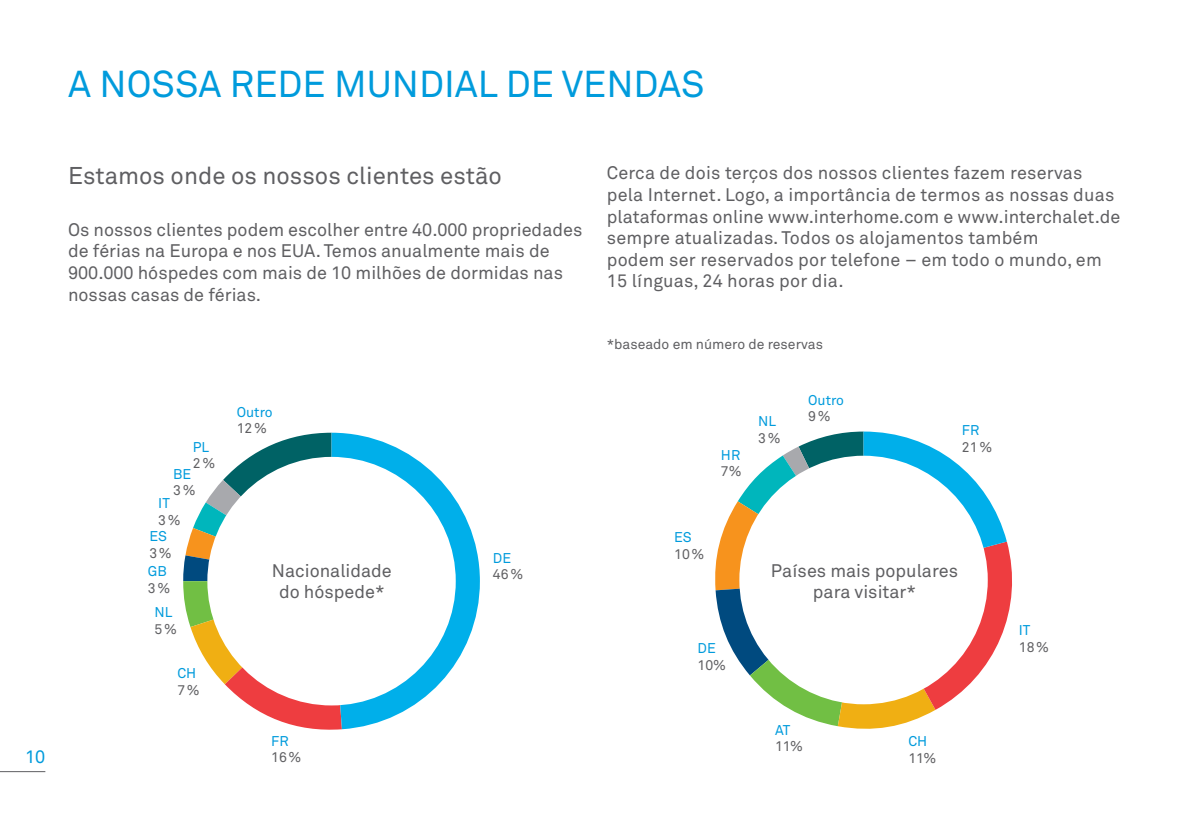
<style>
.page{position:relative;width:1191px;height:840px;background:#fff}
.page>*{position:absolute;margin:0;border:0;box-sizing:border-box;transform-origin:0 0}
.t1{font:37px "Akkurat Pro";color:#009bdc}
.t2{font:24px "Akkurat Pro";color:#5f5f62}
.t3{font:18px/21.6px "Akkurat Pro";color:#5f5f62}
.t4{font:18px "Akkurat Pro";color:#009bdc}
.t5{font:14px "Akkurat Pro";color:#5f5f62}
.t6{font:14px "Akkurat Pro";color:#009bdc}
</style>
<div class="page">
<hr style="left:0;top:770px;width:45px;height:1px;background:#5f5f62">
<svg style="left:183px;top:432px;width:159px;height:298px"></svg>
<svg style="left:331px;top:432px;width:149px;height:296px"></svg>
<svg style="left:715px;top:431px;width:297px;height:298px"></svg>
<h1 class="t1" style="left:68px;top:63px;width:638px">A NOSSA REDE MUNDIAL DE VENDAS</h1>
<p class="t4" style="left:25px;top:746px;width:22px">10</p>
<h2 class="t2" style="left:68px;top:162px;width:435px">Estamos onde os nossos clientes estão</h2>
<p class="t3" style="left:68px;top:219px;width:516px">Os nossos clientes podem escolher entre 40.000 propriedades de férias na Europa e nos EUA. Temos anualmente mais de 900.000 hóspedes com mais de 10 milhões de dormidas nas nossas casas de férias.</p>
<p class="t6" style="left:193px;top:438px;width:18px">PL</p>
<p class="t5" style="left:193px;top:455px;width:24px">2%</p>
<p class="t6" style="left:173px;top:465px;width:20px">BE</p>
<p class="t5" style="left:173px;top:482px;width:24px">3%</p>
<p class="t6" style="left:158px;top:494px;width:13px">IT</p>
<p class="t5" style="left:158px;top:511px;width:24px">3%</p>
<p class="t6" style="left:237px;top:403px;width:37px">Outro</p>
<p class="t5" style="left:237px;top:420px;width:32px">12%</p>
<p class="t3" style="left:607px;top:163px;width:515px">Cerca de dois terços dos nossos clientes fazem reservas pela Internet. Logo, a importância de termos as nossas duas plataformas online www.interhome.com e www.interchalet.de sempre atualizadas. Todos os alojamentos também<br>podem ser reservados por telefone – em todo o mundo, em 15 línguas, 24 horas por dia.</p>
<p class="t5" style="left:607px;top:335px;width:218px">*baseado em número de reservas</p>
<p class="t6" style="left:721px;top:446px;width:21px">HR</p>
<p class="t5" style="left:721px;top:463px;width:22px">7%</p>
<p class="t6" style="left:758px;top:412px;width:19px">NL</p>
<p class="t5" style="left:758px;top:429px;width:24px">3%</p>
<p class="t6" style="left:808px;top:391px;width:37px">Outro</p>
<p class="t5" style="left:808px;top:408px;width:24px">9%</p>
<p class="t6" style="left:962px;top:422px;width:19px">FR</p>
<p class="t5" style="left:962px;top:438px;width:32px">21%</p>
<p class="t6" style="left:149px;top:527px;width:19px">ES</p>
<p class="t5" style="left:149px;top:544px;width:24px">3%</p>
<p class="t6" style="left:148px;top:562px;width:20px">GB</p>
<p class="t5" style="left:148px;top:579px;width:24px">3%</p>
<p class="t6" style="left:154px;top:604px;width:19px">NL</p>
<p class="t5" style="left:154px;top:620px;width:24px">5%</p>
<p class="t6" style="left:177px;top:665px;width:20px">CH</p>
<p class="t5" style="left:177px;top:681px;width:24px">7%</p>
<p class="t6" style="left:674px;top:528px;width:19px">ES</p>
<p class="t5" style="left:674px;top:545px;width:32px">10%</p>
<p class="t6" style="left:493px;top:549px;width:20px">DE</p>
<p class="t5" style="left:493px;top:566px;width:32px">46%</p>
<p class="t3" style="left:272px;top:560px;width:121px;text-align:center">Nacionalidade do hóspede*</p>
<p class="t3" style="left:771px;top:560px;width:189px;text-align:center">Países mais populares para visitar*</p>
<p class="t6" style="left:271px;top:732px;width:19px">FR</p>
<p class="t5" style="left:271px;top:748px;width:32px">16%</p>
<p class="t6" style="left:697px;top:640px;width:20px">DE</p>
<p class="t5" style="left:697px;top:656px;width:30px">10%</p>
<p class="t6" style="left:775px;top:721px;width:17px">AT</p>
<p class="t5" style="left:775px;top:738px;width:29px">11%</p>
<p class="t6" style="left:908px;top:732px;width:20px">CH</p>
<p class="t5" style="left:908px;top:749px;width:29px">11%</p>
<p class="t6" style="left:1018px;top:622px;width:13px">IT</p>
<p class="t5" style="left:1018px;top:638px;width:32px">18%</p>
</div>
